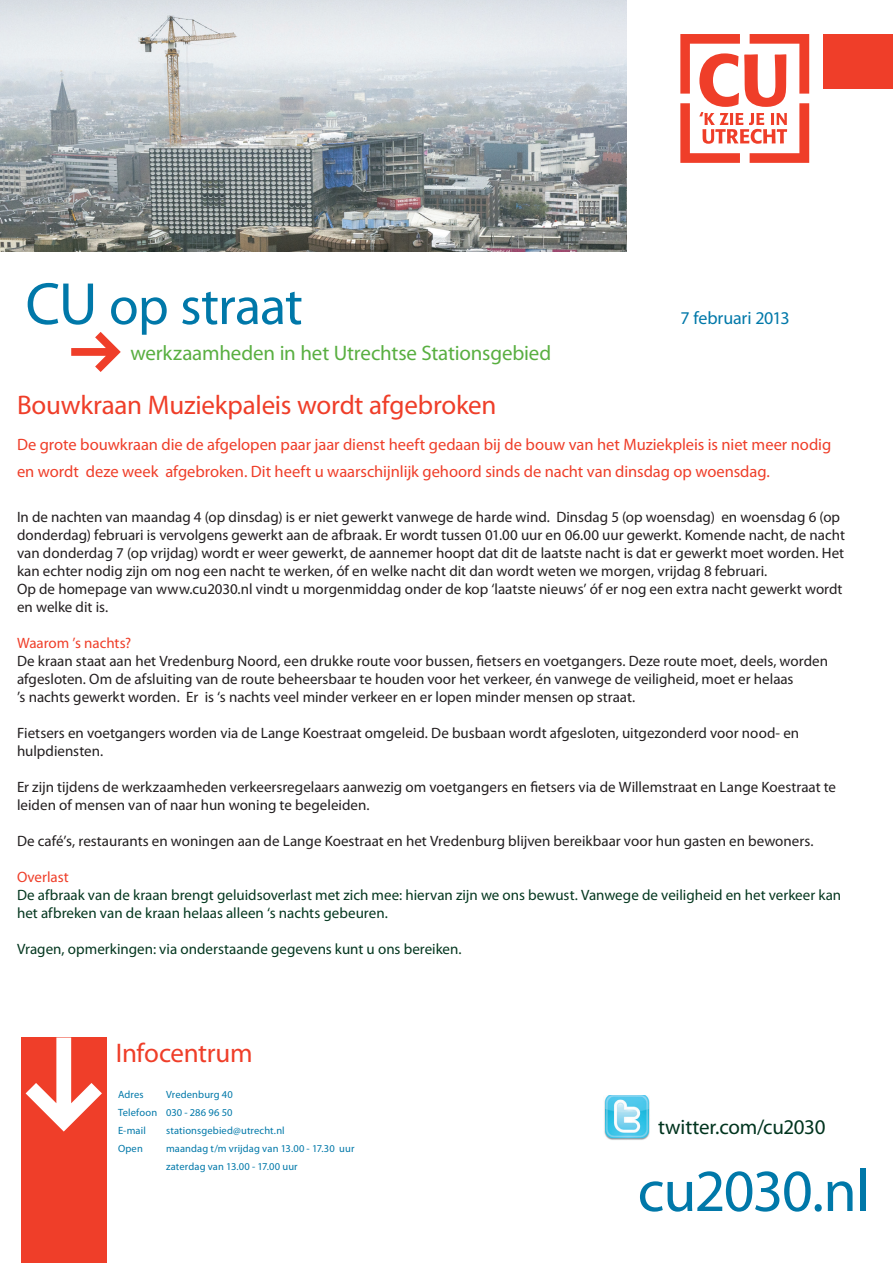
<style>
.page{position:relative;width:893px;height:1263px;background:#fff}
.page>*{position:absolute;margin:0;border:0;box-sizing:border-box;transform-origin:0 0}
.t1{font:60px "Myriad Pro";letter-spacing:-.025em;color:#0078a9}
.t2{font:54px "Myriad Pro";letter-spacing:-.015em;color:#0078a9}
.t3{font:27px "Myriad Pro";letter-spacing:-.01em;color:#ef3e29}
.t4{font:21px "Myriad Pro";letter-spacing:-.005em;color:#59af41}
.t5{font:21px "Myriad Pro";letter-spacing:-.01em;color:#01341e}
.t6{font:18px "Myriad Pro";letter-spacing:-.01em;color:#0078a9}
.t7{font:16.5px/27px "Myriad Pro";letter-spacing:-.005em;color:#ef3e29}
.t8{font:15px/18px "Myriad Pro";color:#231f20}
.t9{font:15px/18px "Myriad Pro";color:#04371f}
.t10{font:15px "Myriad Pro";color:#ef3e29}
.t11{font:10.5px/18px "Myriad Pro";letter-spacing:.01em;color:#0078a9;text-align:justify}
.s1{font-size:60px}
</style>
<div class="page">
<svg style="left:680px;top:34px;width:129px;height:129px"></svg>
<div style="left:823px;top:34px;width:70px;height:55px;background:#ef3e29"></div>
<div style="left:21px;top:1037px;width:85px;height:226px;background:#ef3e29"></div>
<svg style="left:26px;top:1037px;width:76px;height:94px"></svg>
<svg style="left:71px;top:332px;width:50px;height:40px"></svg>
<img style="left:604px;top:1095px;width:46px;height:45px">
<img style="left:0;top:0;width:626px;height:251px">
<h2 class="t2" style="left:25px;top:273px;width:279px"><span class="s1">CU</span> op straat</h2>
<h3 class="t4" style="left:130px;top:340px;width:422px">werkzaamheden in het Utrechtse Stationsgebied</h3>
<p class="t6" style="left:680px;top:307px;width:111px">7 februari 2013</p>
<h3 class="t3" style="left:17px;top:388px;width:481px">Bouwkraan Muziekpaleis wordt afgebroken</h3>
<p class="t7" style="left:17px;top:431px;width:816px">De grote bouwkraan die de afgelopen paar jaar dienst heeft gedaan bij de bouw van het Muziekpleis is niet meer nodig en wordt deze week afgebroken. Dit heeft u waarschijnlijk gehoord sinds de nacht van dinsdag op woensdag.</p>
<p class="t8" style="left:17px;top:508px;width:829px">In de nachten van maandag 4 (op dinsdag) is er niet gewerkt vanwege de harde wind. Dinsdag 5 (op woensdag) en woensdag 6 (op donderdag) februari is vervolgens gewerkt aan de afbraak. Er wordt tussen 01.00 uur en 06.00 uur gewerkt. Komende nacht, de nacht van donderdag 7 (op vrijdag) wordt er weer gewerkt, de aannemer hoopt dat dit de laatste nacht is dat er gewerkt moet worden. Het kan echter nodig zijn om nog een nacht te werken, óf en welke nacht dit dan wordt weten we morgen, vrijdag 8 februari.<br>Op de homepage van www.cu2030.nl vindt u morgenmiddag onder de kop ‘laatste nieuws’ óf er nog een extra nacht gewerkt wordt en welke dit is.</p>
<p class="t10" style="left:17px;top:634px;width:116px">Waarom ’s nachts?</p>
<p class="t8" style="left:17px;top:652px;width:812px">De kraan staat aan het Vredenburg Noord, een drukke route voor bussen, fietsers en voetgangers. Deze route moet, deels, worden afgesloten. Om de afsluiting van de route beheersbaar te houden voor het verkeer, én vanwege de veiligheid, moet er helaas<br>’s nachts gewerkt worden. Er is ‘s nachts veel minder verkeer en er lopen minder mensen op straat.</p>
<p class="t8" style="left:17px;top:724px;width:784px">Fietsers en voetgangers worden via de Lange Koestraat omgeleid. De busbaan wordt afgesloten, uitgezonderd voor nood- en hulpdiensten.</p>
<p class="t8" style="left:17px;top:778px;width:821px">Er zijn tijdens de werkzaamheden verkeersregelaars aanwezig om voetgangers en fietsers via de Willemstraat en Lange Koestraat te leiden of mensen van of naar hun woning te begeleiden.</p>
<p class="t8" style="left:17px;top:832px;width:798px">De café’s, restaurants en woningen aan de Lange Koestraat en het Vredenburg blijven bereikbaar voor hun gasten en bewoners.</p>
<p class="t10" style="left:17px;top:868px;width:53px">Overlast</p>
<p class="t9" style="left:17px;top:886px;width:826px">De afbraak van de kraan brengt geluidsoverlast met zich mee: hiervan zijn we ons bewust. Vanwege de veiligheid en het verkeer kan het afbreken van de kraan helaas alleen ‘s nachts gebeuren.</p>
<p class="t9" style="left:17px;top:940px;width:446px">Vragen, opmerkingen: via onderstaande gegevens kunt u ons bereiken.</p>
<h3 class="t3" style="left:116px;top:1036px;width:138px">Infocentrum</h3>
<p class="t11" style="left:118px;top:1085px;width:116px;text-indent:48px">Vredenburg 40<br>Telefoon 030 - 286 96 50<br>E-mail</p>
<p class="t11" style="left:118px;top:1085px;width:27px">Adres</p>
<p class="t11" style="left:166px;top:1121px;width:120px">stationsgebied@utrecht.nl</p>
<p class="t11" style="left:118px;top:1139px;width:26px">Open</p>
<p class="t11" style="left:166px;top:1139px;width:190px">maandag t/m vrijdag van 13.00 - 17.30 uur zaterdag van 13.00 - 17.00 uur</p>
<h3 class="t5" style="left:658px;top:1114px;width:169px">twitter.com/cu2030</h3>
<h1 class="t1" style="left:638px;top:1154px;width:234px">cu2030.nl</h1>
</div>
